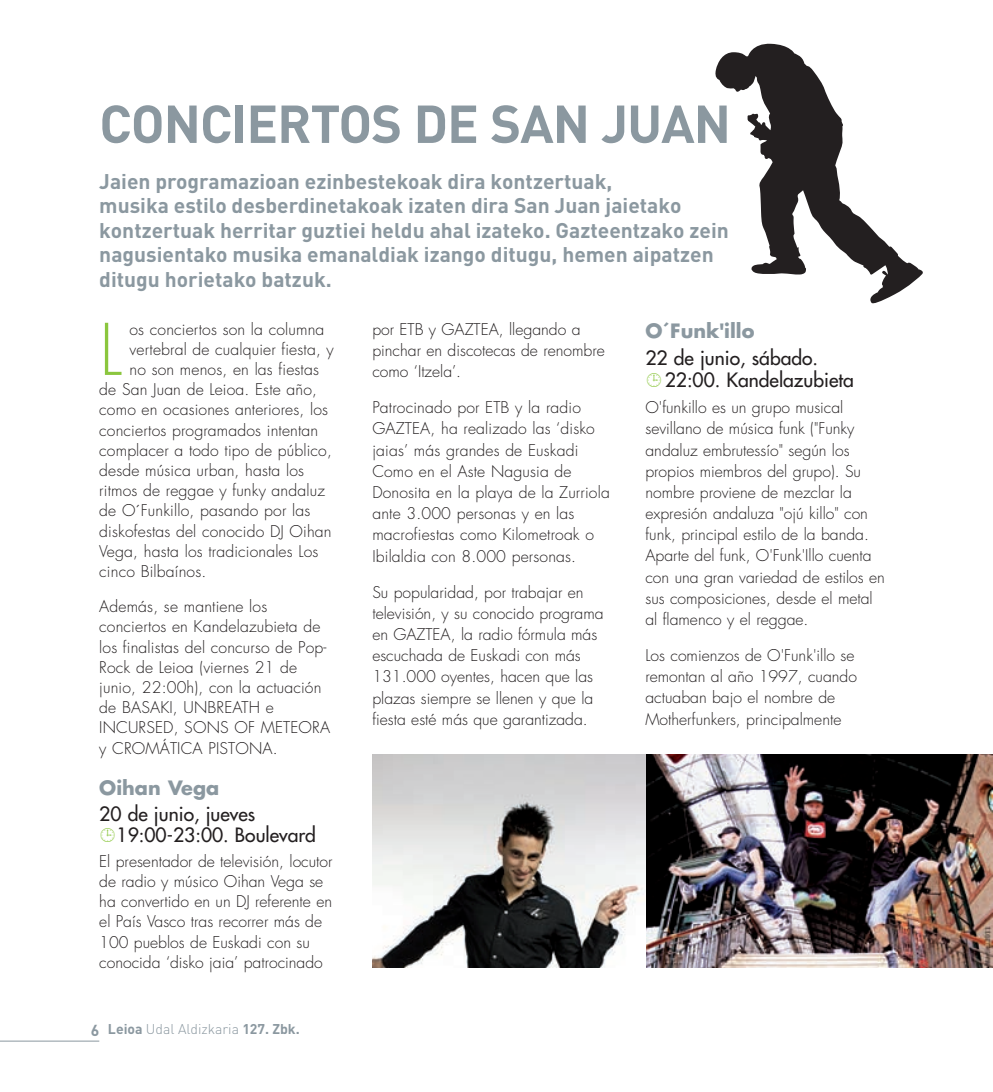
<style>
.page{position:relative;width:993px;height:1092px;background:#fff}
.page>*{position:absolute;margin:0;border:0;box-sizing:border-box;transform-origin:0 0}
.t1{font:300 69.12px "Futura";color:#8bc63e}
.t2{font:700 52.5px "DIN";letter-spacing:-.02em;color:#8b98a0}
.t3{font:700 21px/24.5px "DIN";color:#8b98a0}
.t4{font:19.25px/21px "Futura";color:#231f20}
.t5{font:700 19.25px "Futura";color:#8b98a0}
.t6{font:300 15.75px/21.2px "Futura";color:#231f20}
.t7{font:300 14px "DIN";color:#8b98a0}
.s1{font-weight:700;font-size:15.75px}
.s2{font-weight:700}
</style>
<div class="page">
<hr style="left:0;top:1040px;width:99px;height:1px;background:#8b98a0">
<img style="left:372px;top:754px;width:620px;height:213px">
<svg style="left:715px;top:43px;width:208px;height:261px"></svg>
<h2 class="t2" style="left:99px;top:90px;width:561px">Conciertos de San Juan</h2>
<p class="t3" style="left:99px;top:168px;width:630px">Jaien programazioan ezinbestekoak dira kontzertuak,<br>musika estilo desberdinetakoak izaten dira San Juan jaietako kontzertuak herritar guztiei heldu ahal izateko. Gazteentzako zein nagusientako musika emanaldiak izango ditugu, hemen aipatzen ditugu horietako batzuk.</p>
<h1 class="t1" style="left:99px;top:308px;width:24px">L</h1>
<p class="t6" style="left:129px;top:319px;width:196px">os conciertos son la columna</p>
<p class="t6" style="left:129px;top:339px;width:206px">vertebral de cualquier fiesta, y</p>
<p class="t6" style="left:129px;top:359px;width:191px">no son menos, en las fiestas</p>
<p class="t6" style="left:99px;top:379px;width:219px">de San Juan de Leioa. Este año,</p>
<p class="t6" style="left:99px;top:399px;width:230px">como en ocasiones anteriores, los</p>
<p class="t6" style="left:99px;top:420px;width:220px">conciertos programados intentan</p>
<p class="t6" style="left:99px;top:440px;width:234px">complacer a todo tipo de público,</p>
<p class="t6" style="left:99px;top:460px;width:206px">desde música urban, hasta los</p>
<p class="t6" style="left:99px;top:480px;width:227px">ritmos de reggae y funky andaluz</p>
<p class="t6" style="left:99px;top:500px;width:212px">de O´Funkillo, pasando por las</p>
<p class="t6" style="left:99px;top:521px;width:234px">diskofestas del conocido DJ Oihan</p>
<p class="t6" style="left:99px;top:541px;width:220px">Vega, hasta los tradicionales Los</p>
<p class="t6" style="left:99px;top:561px;width:108px">cinco Bilbaínos.</p>
<p class="t6" style="left:99px;top:596px;width:232px;line-height:20.1px">Además, se mantiene los conciertos en Kandelazubieta de los finalistas del concurso de Pop-<br>Rock de Leioa (viernes 21 de junio, 22:00h), con la actuación de BASAKI, UNBREATH e<br>INCURSED, SONS OF METEORA y CROMÁTICA PISTONA.</p>
<p class="t5" style="left:99px;top:774px;width:121px">Oihan Vega</p>
<p class="t4" style="left:117px;top:803px;width:201px;text-indent:-17px">20 de junio, jueves<br>19:00-23:00. Boulevard</p>
<p class="t6" style="left:99px;top:851px;width:235px;line-height:20.1px">El presentador de televisión, locutor de radio y músico Oihan Vega se ha convertido en un DJ referente en el País Vasco tras recorrer más de 100 pueblos de Euskadi con su conocida ‘disko jaia’ patrocinado</p>
<p class="t7" style="left:91px;top:1020px;width:210px"><span class="s1">6</span> <span class="s2">Leioa</span> Udal Aldizkaria <span class="s2">127. Zbk.</span></p>
<p class="t6" style="left:372px;top:319px;width:234px">por ETB y GAZTEA, llegando a pinchar en discotecas de renombre como ‘Itzela’.</p>
<p class="t6" style="left:372px;top:397px;width:239px">Patrocinado por ETB y la radio<br>GAZTEA, ha realizado las ‘disko jaias’ más grandes de Euskadi<br>Como en el Aste Nagusia de<br>Donosita en la playa de la Zurriola ante 3.000 personas y en las macrofiestas como Kilometroak o<br>Ibilaldia con 8.000 personas.</p>
<p class="t6" style="left:372px;top:581px;width:233px">Su popularidad, por trabajar en televisión, y su conocido programa en GAZTEA, la radio fórmula más escuchada de Euskadi con más<br>131.000 oyentes, hacen que las plazas siempre se llenen y que la fiesta esté más que garantizada.</p>
<p class="t5" style="left:645px;top:318px;width:110px">O´Funk'illo</p>
<p class="t4" style="left:664px;top:347px;width:190px;line-height:22.1px;text-indent:-19px">22 de junio, sábado.<br>22:00. Kandelazubieta</p>
<p class="t6" style="left:645px;top:397px;width:241px">O'funkillo es un grupo musical sevillano de música funk ("Funky andaluz embrutessío" según los propios miembros del grupo). Su nombre proviene de mezclar la expresión andaluza "ojú killo" con funk, principal estilo de la banda.<br>Aparte del funk, O'Funk'Illo cuenta con una gran variedad de estilos en sus composiciones, desde el metal al flamenco y el reggae.</p>
<p class="t6" style="left:645px;top:645px;width:213px">Los comienzos de O'Funk'illo se remontan al año 1997, cuando actuaban bajo el nombre de<br>Motherfunkers, principalmente</p>
</div>
